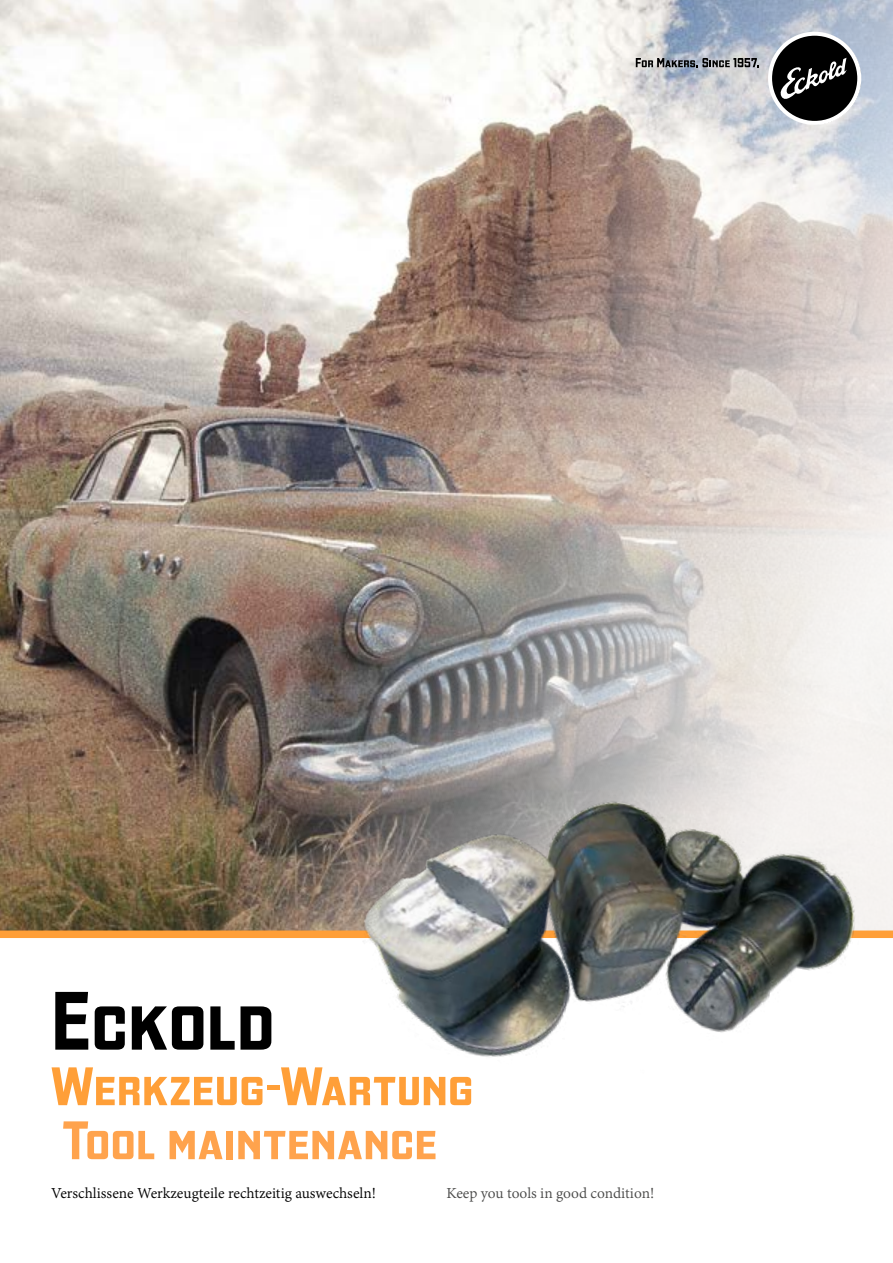
<style>
.page{position:relative;width:893px;height:1263px;background:#fff}
.page>*{position:absolute;margin:0;border:0;box-sizing:border-box;transform-origin:0 0}
.t1{font:700 82.5px "Gaz Rg";letter-spacing:-.01em;color:#000}
.t2{font:700 54px "Gaz Rg";letter-spacing:-.005em;color:#ff9f38}
.t3{font:700 54px "Gaz Rg";letter-spacing:-.005em;color:#ffa34d}
.t4{font:16.5px "Adobe Gurmukhi";color:#000}
.t5{font:16.5px "Adobe Gurmukhi";color:#4a4a49}
</style>
<div class="page">
<img style="left:0;top:0;width:34px;height:930px">
<img style="left:34px;top:0;width:859px;height:930px">
<svg style="left:636px;top:58px;width:122px;height:9px"></svg>
<svg style="left:768px;top:32px;width:93px;height:93px"></svg>
<div style="left:0;top:930px;width:893px;height:8px;background:#ff9f38"></div>
<img style="left:350px;top:778px;width:513px;height:279px">
<h1 class="t1" style="left:51px;top:969px;width:226px">Eckold</h1>
<h2 class="t2" style="left:51px;top:1052px;width:424px">Werkzeug-Wartung</h2>
<h2 class="t3" style="left:62px;top:1106px;width:377px">Tool maintenance</h2>
<p class="t4" style="left:51px;top:1184px;width:326px">Verschlissene Werkzeugteile rechtzeitig auswechseln!</p>
<p class="t5" style="left:446px;top:1184px;width:209px">Keep you tools in good condition!</p>
</div>
